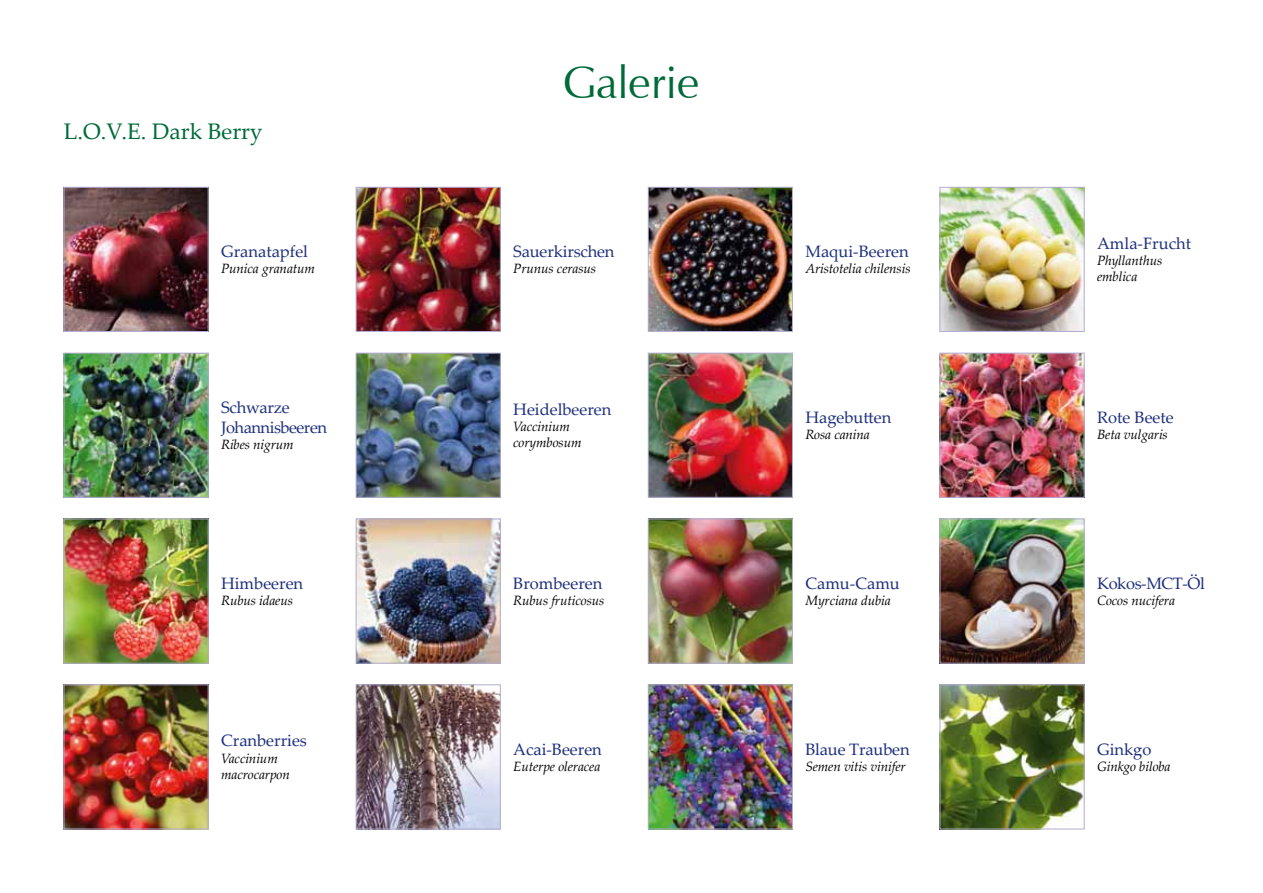
<style>
.page{position:relative;width:1263px;height:893px;background:#fff}
.page>*{position:absolute;margin:0;border:0;box-sizing:border-box;transform-origin:0 0}
.t1{font:45px "Zapf Humanist 601 BT";color:#006a39}
.t2{font:22.5px "Palatino Linotype";color:#006a39}
.t3{font:16.5px "Palatino Linotype";color:#1d2f7c}
.t4{font:16.5px/19.8px "Palatino Linotype";letter-spacing:-.03em;color:#1d2f7c}
.t5{font:16.5px "Palatino Linotype";letter-spacing:-.025em;color:#1d2f7c}
.t6{font:italic 13.5px/16.2px "Palatino Linotype";letter-spacing:-.01em;color:#000}
</style>
<div class="page">
<img style="left:66px;top:189px;width:140px;height:141px">
<div style="left:64px;top:187px;width:144px;height:145px;border:1px solid #b3add1"></div>
<img style="left:66px;top:355px;width:140px;height:140px">
<div style="left:64px;top:353px;width:144px;height:144px;border:1px solid #b3add1"></div>
<img style="left:66px;top:521px;width:140px;height:140px">
<img style="left:66px;top:687px;width:140px;height:140px">
<img style="left:942px;top:189px;width:140px;height:141px">
<div style="left:940px;top:187px;width:144px;height:145px;border:1px solid #b3add1"></div>
<img style="left:942px;top:355px;width:140px;height:140px">
<div style="left:940px;top:353px;width:144px;height:144px;border:1px solid #b3add1"></div>
<img style="left:942px;top:521px;width:140px;height:140px">
<div style="left:940px;top:519px;width:144px;height:144px;border:1px solid #b3add1"></div>
<img style="left:942px;top:687px;width:140px;height:140px">
<div style="left:940px;top:685px;width:144px;height:144px;border:1px solid #b3add1"></div>
<img style="left:358px;top:189px;width:140px;height:141px">
<div style="left:356px;top:187px;width:144px;height:145px;border:1px solid #b3add1"></div>
<img style="left:358px;top:355px;width:140px;height:140px">
<div style="left:356px;top:353px;width:144px;height:144px;border:1px solid #b3add1"></div>
<img style="left:358px;top:521px;width:140px;height:140px">
<div style="left:356px;top:519px;width:144px;height:144px;border:1px solid #b3add1"></div>
<img style="left:358px;top:687px;width:140px;height:140px">
<div style="left:356px;top:685px;width:144px;height:144px;border:1px solid #b3add1"></div>
<img style="left:650px;top:189px;width:141px;height:141px">
<div style="left:648px;top:187px;width:145px;height:145px;border:1px solid #b3add1"></div>
<img style="left:650px;top:355px;width:141px;height:140px">
<div style="left:648px;top:353px;width:145px;height:144px;border:1px solid #b3add1"></div>
<img style="left:650px;top:521px;width:141px;height:140px">
<div style="left:648px;top:519px;width:145px;height:144px;border:1px solid #b3add1"></div>
<img style="left:650px;top:687px;width:141px;height:140px">
<div style="left:648px;top:685px;width:145px;height:144px;border:1px solid #b3add1"></div>
<h2 class="t2" style="left:64px;top:115px;width:200px">L.O.V.E. Dark Berry</h2>
<p class="t3" style="left:221px;top:240px;width:88px">Granatapfel</p>
<p class="t6" style="left:221px;top:260px;width:95px">Punica granatum</p>
<p class="t4" style="left:221px;top:397px;width:107px">Schwarze<br>Johannisbeeren</p>
<p class="t6" style="left:221px;top:436px;width:74px">Ribes nigrum</p>
<p class="t3" style="left:221px;top:571px;width:84px">Himbeeren</p>
<p class="t6" style="left:221px;top:592px;width:73px">Rubus idaeus</p>
<p class="t3" style="left:221px;top:729px;width:87px">Cranberries</p>
<p class="t6" style="left:221px;top:749px;width:70px">Vaccinium macrocarpon</p>
<h1 class="t1" style="left:563px;top:55px;width:138px">Galerie</h1>
<p class="t3" style="left:513px;top:240px;width:103px">Sauerkirschen</p>
<p class="t6" style="left:513px;top:260px;width:84px">Prunus cerasus</p>
<p class="t3" style="left:513px;top:398px;width:100px">Heidelbeeren</p>
<p class="t6" style="left:513px;top:418px;width:70px">Vaccinium corymbosum</p>
<p class="t3" style="left:513px;top:571px;width:91px">Brombeeren</p>
<p class="t6" style="left:513px;top:592px;width:93px">Rubus fruticosus</p>
<p class="t3" style="left:513px;top:737px;width:90px">Acai-Beeren</p>
<p class="t6" style="left:513px;top:758px;width:89px">Euterpe oleracea</p>
<p class="t3" style="left:805px;top:240px;width:105px">Maqui-Beeren</p>
<p class="t6" style="left:805px;top:260px;width:107px">Aristotelia chilensis</p>
<p class="t3" style="left:805px;top:406px;width:87px">Hagebutten</p>
<p class="t6" style="left:805px;top:426px;width:66px">Rosa canina</p>
<p class="t3" style="left:805px;top:571px;width:96px">Camu-Camu</p>
<p class="t6" style="left:805px;top:592px;width:87px">Myrciana dubia</p>
<p class="t3" style="left:805px;top:737px;width:106px">Blaue Trauben</p>
<p class="t6" style="left:805px;top:758px;width:102px">Semen vitis vinifer</p>
<p class="t3" style="left:1097px;top:232px;width:95px">Amla-Frucht</p>
<p class="t6" style="left:1097px;top:252px;width:67px">Phyllanthus emblica</p>
<p class="t3" style="left:1097px;top:406px;width:78px">Rote Beete</p>
<p class="t6" style="left:1097px;top:426px;width:72px">Beta vulgaris</p>
<p class="t5" style="left:1097px;top:571px;width:109px">Kokos-MCT-Öl</p>
<p class="t6" style="left:1097px;top:592px;width:79px">Cocos nucifera</p>
<p class="t3" style="left:1097px;top:737px;width:56px">Ginkgo</p>
<p class="t6" style="left:1097px;top:758px;width:75px">Ginkgo biloba</p>
</div>
